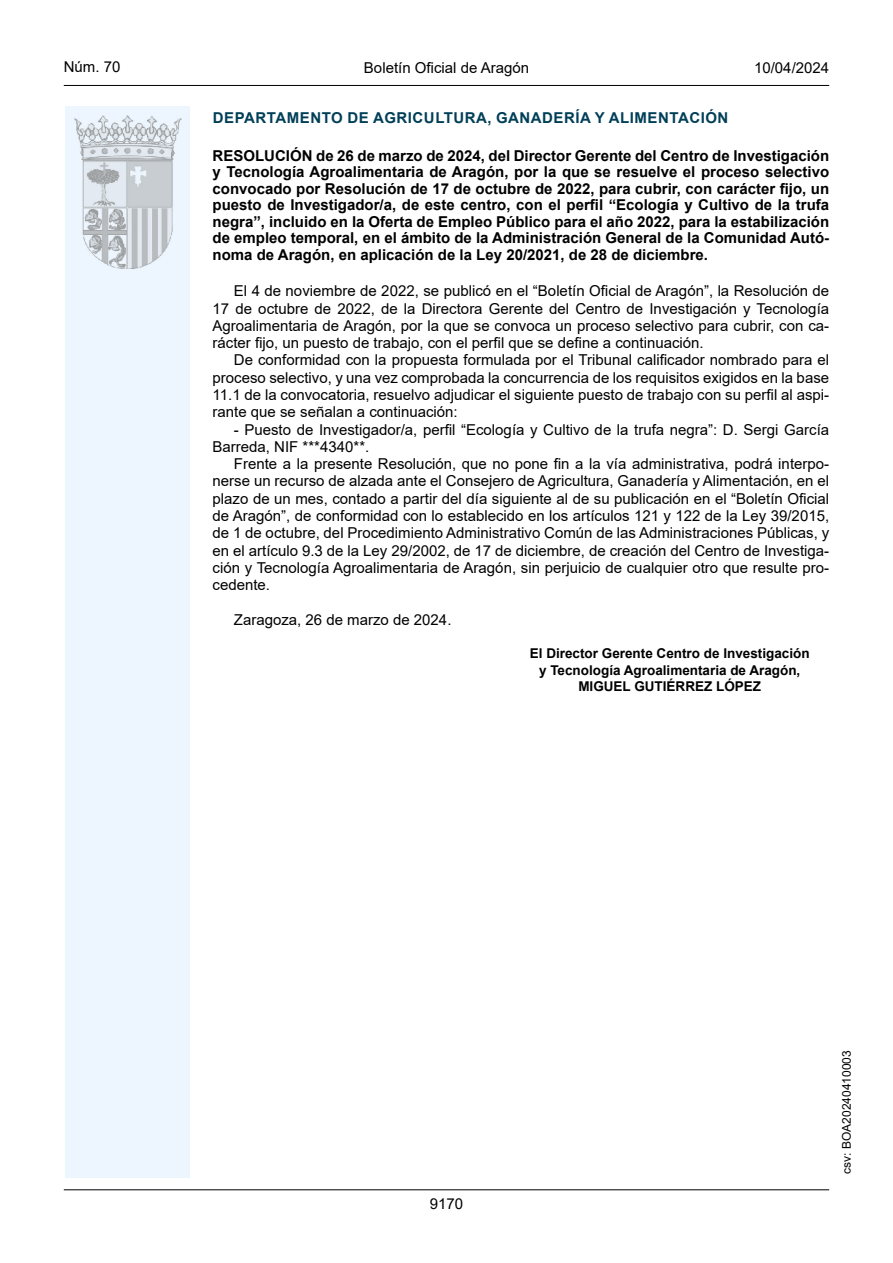
<style>
.page{position:relative;width:893px;height:1263px;background:#fff}
.page>*{position:absolute;margin:0;border:0;box-sizing:border-box;transform-origin:0 0}
.inicio_de_parrafo{font:15px/17.2px "Arial";color:#000;text-align:justify}
.Titulo_text{font:15px/16.5px "Arial Bold MT2";color:#000;text-align:justify}
.emisor_text{font:15px "Arial Bold MT2";letter-spacing:.035em;color:#003f58}
.estilo_head-c{font:15px "Arial";color:#000}
.estilo_head-d{font:15px "Arial MT2";color:#000}
.estilo_head-i{font:15px "Arial MT2";color:#000}
.numero_pagina{font:15px "Arial MT2";color:#000}
.firma_der{font:13.5px "Arial Bold MT2";color:#000}
.estilo_head-i-2{font:12px "Arial MT2";color:#000}
.s1{font-family:"Arial";font-weight:700}
</style>
<div class="page">
<div style="left:65px;top:106px;width:125px;height:1072px;background:#edf6fe"></div>
<img style="left:75px;top:115px;width:106px;height:153px">
<hr style="left:64px;top:85px;width:765px;height:1px;background:#000">
<hr style="left:64px;top:1189px;width:765px;height:1px;background:#000">
<p class="estilo_head-i" style="left:64px;top:57px;width:58px">Núm. 70</p>
<p class="estilo_head-c" style="left:364px;top:57px;width:167px">Boletín Oficial de Aragón</p>
<p class="estilo_head-d" style="left:754px;top:57px;width:77px">10/04/2024</p>
<h5 class="emisor_text" style="left:213px;top:107px;width:517px">DEPARTAMENTO DE AGRICULTURA, GANADERÍA Y ALIMENTACIÓN</h5>
<p class="Titulo_text" style="left:213px;top:147px;width:618px">RESOLUCIÓN de 26 de marzo de 2024, del Director Gerente del Centro de Investigación y Tecnología Agroalimentaria de Aragón, por la que se resuelve el proceso selectivo <span class="s1">convocado por Resolución de 17 de octubre de 2022, para cubrir, con carácter fijo, un puesto de Investigador/a, de este centro, con el perfil “Ecología y Cultivo de la trufa negra”, incluido en la Oferta de Empleo Público para el año 2022, para la estabilización </span>de empleo temporal, en el ámbito de la Administración General de la Comunidad Autó&shy;noma de Aragón, en aplicación de la Ley 20/2021, de 28 de diciembre.</p>
<p class="inicio_de_parrafo" style="left:213px;top:282px;width:618px;text-indent:21px">El 4 de noviembre de 2022, se publicó en el “Boletín Oficial de Aragón”, la Resolución de 17 de octubre de 2022, de la Directora Gerente del Centro de Investigación y Tecnología Agroalimentaria de Aragón, por la que se convoca un proceso selectivo para cubrir, con ca&shy;rácter fijo, un puesto de trabajo, con el perfil que se define a continuación.</p>
<p class="inicio_de_parrafo" style="left:213px;top:351px;width:618px;text-indent:21px">De conformidad con la propuesta formulada por el Tribunal calificador nombrado para el proceso selectivo, y una vez comprobada la concurrencia de los requisitos exigidos en la base 11.1 de la convocatoria, resuelvo adjudicar el siguiente puesto de trabajo con su perfil al aspi&shy;rante que se señalan a continuación:</p>
<p class="inicio_de_parrafo" style="left:213px;top:421px;width:618px;text-indent:21px">- Puesto de Investigador/a, perfil “Ecología y Cultivo de la trufa negra”: D. Sergi García<br>Barreda, NIF ***4340**.</p>
<p class="inicio_de_parrafo" style="left:213px;top:455px;width:618px;text-indent:21px">Frente a la presente Resolución, que no pone fin a la vía administrativa, podrá interpo&shy;nerse un recurso de alzada ante el Consejero de Agricultura, Ganadería y Alimentación, en el plazo de un mes, contado a partir del día siguiente al de su publicación en el “Boletín Oficial de Aragón”, de conformidad con lo establecido en los artículos 121 y 122 de la Ley 39/2015, de 1 de octubre, del Procedimiento Administrativo Común de las Administraciones Públicas, y en el artículo 9.3 de la Ley 29/2002, de 17 de diciembre, de creación del Centro de Investiga&shy;ción y Tecnología Agroalimentaria de Aragón, sin perjuicio de cualquier otro que resulte pro&shy;cedente.</p>
<p class="inicio_de_parrafo" style="left:234px;top:611px;width:219px">Zaragoza, 26 de marzo de 2024.</p>
<p class="firma_der" style="left:530px;top:644px;width:281px">El Director Gerente Centro de Investigación</p>
<p class="firma_der" style="left:539px;top:661px;width:263px">y Tecnología Agroalimentaria de Aragón,</p>
<p class="firma_der" style="left:578px;top:677px;width:184px">MIGUEL GUTIÉRREZ LÓPEZ</p>
<p class="numero_pagina" style="left:430px;top:1193px;width:35px">9170</p>
<p class="estilo_head-i-2" style="left:838px;top:1174px;width:125px;rotate:-90deg">csv: BOA20240410003</p>
</div>
